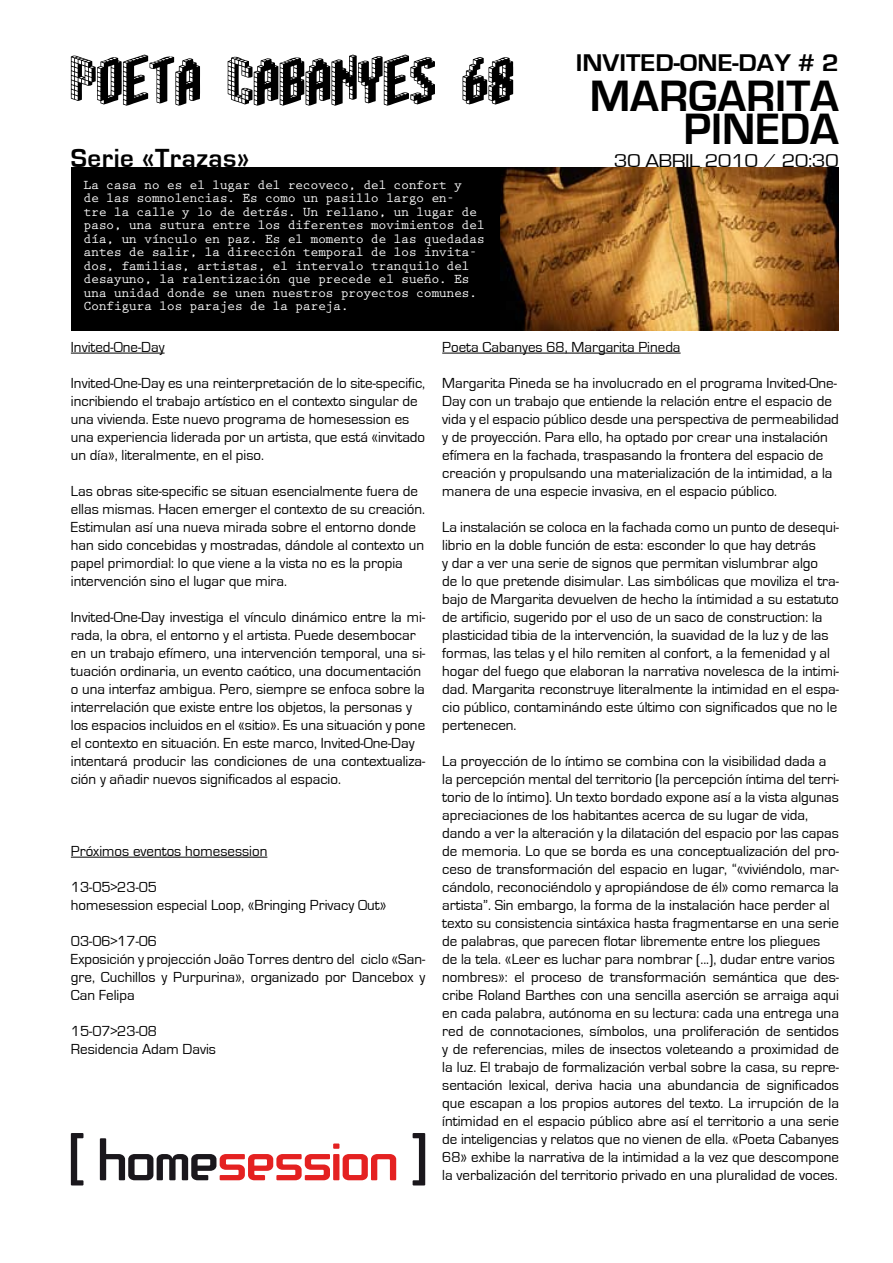
<style>
.page{position:relative;width:893px;height:1263px;background:#fff}
.page>*{position:absolute;margin:0;border:0;box-sizing:border-box;transform-origin:0 0}
.t1{font:52.5px "Blox BRK";color:#000}
.t2{font:700 45.15px/33px "Eurostile";color:#000;text-align:right}
.t3{font:700 27px "Eurostile";letter-spacing:.02em;color:#000}
.t4{font:700 24.9px "Eurostile";color:#000;scale:1.1 1}
.t5{font:19.2px "Eurostile";letter-spacing:-.025em;color:#000;scale:1.17 1}
.t6{font:15px/18px "Eurostile";color:#000}
.t7{font:700 13.5px/13.5px "Prestige Elite Std";letter-spacing:-.04em;color:#fff}
</style>
<div class="page">
<img style="left:499px;top:167px;width:340px;height:163px">
<hr style="left:71px;top:353px;width:94px;height:1px;background:#000">
<hr style="left:71px;top:857px;width:196px;height:1px;background:#000">
<hr style="left:442px;top:353px;width:239px;height:1px;background:#000">
<div style="left:71px;top:167px;width:428px;height:163px;background:#000"></div>
<svg style="left:71px;top:1133px;width:12px;height:52px"></svg>
<svg style="left:100px;top:1138px;width:296px;height:42px"></svg>
<svg style="left:413px;top:1133px;width:12px;height:52px"></svg>
<p class="t1" style="left:71px;top:57px;width:445px">POETA CABANYES 68</p>
<p class="t3" style="left:71px;top:144px;width:180px">Serie «Trazas»</p>
<p class="t7" style="left:84px;top:178px;width:403px">La casa no es el lugar del recoveco, del confort y<br>de las somnolencias. Es como un pasillo largo en-<br>tre la calle y lo de detrás. Un rellano, un lugar de paso, una sutura entre los diferentes movimientos del día, un vínculo en paz. Es el momento de las quedadas antes de salir, la dirección temporal de los invita&shy;dos, familias, artistas, el intervalo tranquilo del desayuno, la ralentización que precede el sueño. Es una unidad donde se unen nuestros proyectos comunes.<br>Configura los parajes de la pareja.</p>
<p class="t4" style="left:576px;top:49px;width:241px">INVITED-ONE-DAY # 2</p>
<p class="t2" style="left:590px;top:80px;width:251px">MARGARITA<br>PINEDA</p>
<p class="t5" style="left:614px;top:150px;width:194px">30 ABRIL 2010 / 20:30</p>
<p class="t6" style="left:71px;top:338px;width:95px">Invited-One-Day</p>
<p class="t6" style="left:71px;top:374px;width:356px">Invited-One-Day es una reinterpretación de lo site-specific, incribiendo el trabajo artístico en el contexto singular de una vivienda. Este nuevo programa de homesession es una experiencia liderada por un artista, que está «invitado un día», literalmente, en el piso.</p>
<p class="t6" style="left:71px;top:482px;width:356px">Las obras site-specific se situan esencialmente fuera de ellas mismas. Hacen emerger el contexto de su creación.<br>Estimulan así una nueva mirada sobre el entorno donde han sido concebidas y mostradas, dándole al contexto un papel primordial: lo que viene a la vista no es la propia intervención sino el lugar que mira.</p>
<p class="t6" style="left:71px;top:608px;width:356px">Invited-One-Day investiga el vínculo dinámico entre la mi&shy;rada, la obra, el entorno y el artista. Puede desembocar en un trabajo efímero, una intervención temporal, una si&shy;tuación ordinaria, un evento caótico, una documentación o una interfaz ambigua. Pero, siempre se enfoca sobre la interrelación que existe entre los objetos, la personas y los espacios incluidos en el «sitio». Es una situación y pone el contexto en situación. En este marco, Invited-One-Day intentará producir las condiciones de una contextualiza&shy;ción y añadir nuevos significados al espacio.</p>
<p class="t6" style="left:71px;top:842px;width:198px">Próximos eventos homesession</p>
<p class="t6" style="left:71px;top:878px;width:317px">13-05&gt;23-05<br>homesession especial Loop, «Bringing Privacy Out»</p>
<p class="t6" style="left:71px;top:932px;width:356px">03-06&gt;17-06<br>Exposición y projección João Torres dentro del ciclo «San&shy;gre, Cuchillos y Purpurina», organizado por Dancebox y Can Felipa</p>
<p class="t6" style="left:71px;top:1022px;width:147px">15-07&gt;23-08<br>Residencia Adam Davis</p>
<p class="t6" style="left:442px;top:338px;width:240px">Poeta Cabanyes 68, Margarita Pineda</p>
<p class="t6" style="left:442px;top:374px;width:398px">Margarita Pineda se ha involucrado en el programa Invited-One-Day con un trabajo que entiende la relación entre el espacio de vida y el espacio público desde una perspectiva de permeabilidad y de proyección. Para ello, ha optado por crear una instalación efímera en la fachada, traspasando la frontera del espacio de creación y propulsando una materialización de la intimidad, a la manera de una especie invasiva, en el espacio público.</p>
<p class="t6" style="left:442px;top:518px;width:398px">La instalación se coloca en la fachada como un punto de desequi&shy;librio en la doble función de esta: esconder lo que hay detrás<br>y dar a ver una serie de signos que permitan vislumbrar algo<br>de lo que pretende disimular. Las simbólicas que moviliza el tra&shy;bajo de Margarita devuelven de hecho la íntimidad a su estatuto de artificio, sugerido por el uso de un saco de construction: la plasticidad tibia de la intervención, la suavidad de la luz y de las formas, las telas y el hilo remiten al confort, a la femenidad y al hogar del fuego que elaboran la narrativa novelesca de la intimi&shy;dad. Margarita reconstruye literalmente la intimidad en el espa&shy;cio público, contaminándo este último con significados que no le pertenecen.</p>
<p class="t6" style="left:442px;top:752px;width:398px">La proyección de lo íntimo se combina con la visibilidad dada a la percepción mental del territorio (la percepción íntima del terri&shy;torio de lo íntimo). Un texto bordado expone así a la vista algunas apreciaciones de los habitantes acerca de su lugar de vida, dando a ver la alteración y la dilatación del espacio por las capas de memoria. Lo que se borda es una conceptualización del pro&shy;ceso de transformación del espacio en lugar, “«viviéndolo, mar&shy;cándolo, reconociéndolo y apropiándose de él» como remarca la artista”. Sin embargo, la forma de la instalación hace perder al texto su consistencia sintáxica hasta fragmentarse en una serie de palabras, que parecen flotar libremente entre los pliegues de la tela. «Leer es luchar para nombrar (...), dudar entre varios nombres»: el proceso de transformación semántica que des&shy;cribe Roland Barthes con una sencilla aserción se arraiga aqui en cada palabra, autónoma en su lectura: cada una entrega una red de connotaciones, símbolos, una proliferación de sentidos y de referencias, miles de insectos voleteando a proximidad de la luz. El trabajo de formalización verbal sobre la casa, su repre&shy;sentación lexical, deriva hacia una abundancia de significados que escapan a los propios autores del texto. La irrupción de la íntimidad en el espacio público abre así el territorio a una serie de inteligencias y relatos que no vienen de ella. «Poeta Cabanyes 68» exhibe la narrativa de la intimidad a la vez que descompone la verbalización del territorio privado en una pluralidad de voces.</p>
</div>
